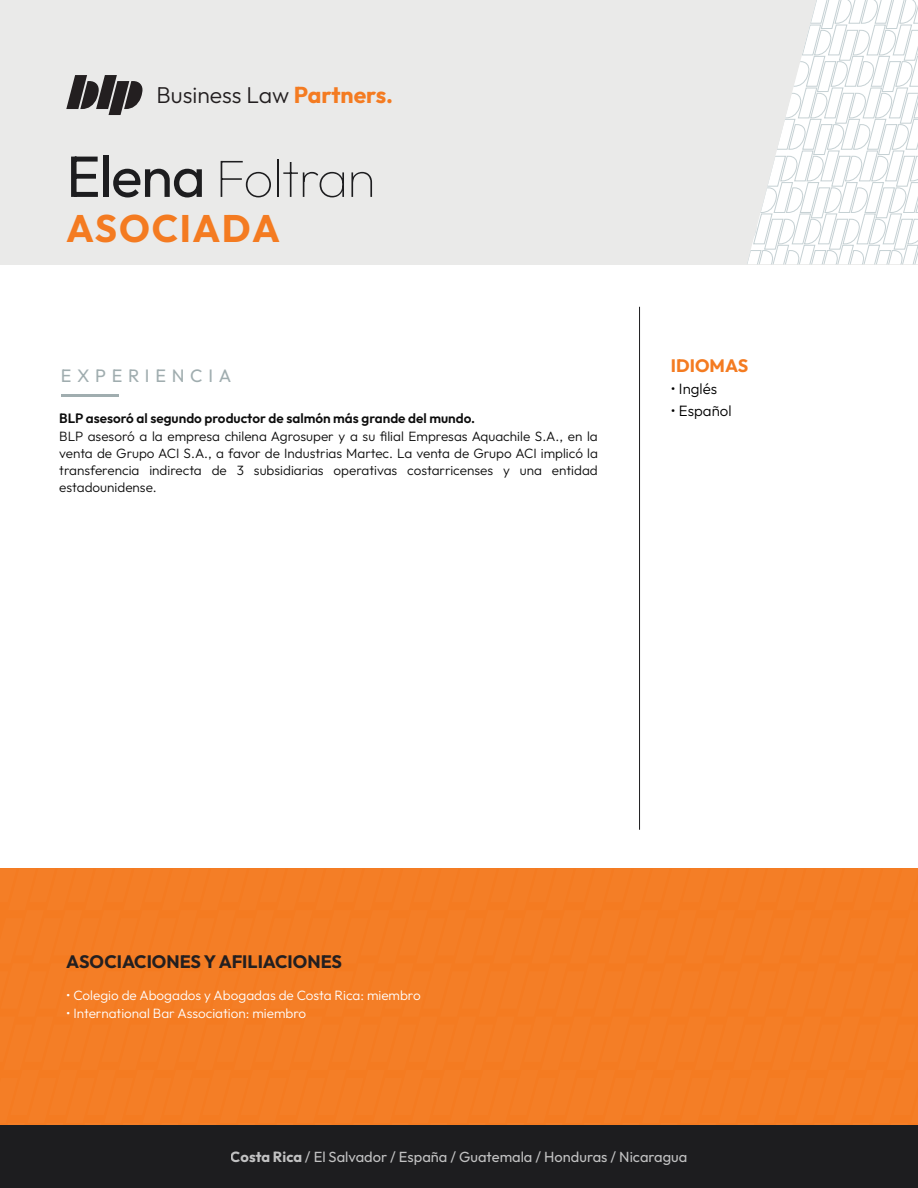
<style>
.page{position:relative;width:918px;height:1188px;background:#fff}
.page>*{position:absolute;margin:0;border:0;box-sizing:border-box;transform-origin:0 0}
.t1{font:100 53.25px "Outfit";letter-spacing:-.02em;color:#1d1d1f}
.t2{font:700 38.25px "Outfit";letter-spacing:.04em;color:#f47b21}
.t3{font:300 22.95px "Outfit";color:#231f20}
.t4{font:700 18px "Outfit";color:#231f20}
.t5{font:18px "Outfit";letter-spacing:.32em;color:#a0adaf}
.t6{font:700 18px "Outfit";color:#f47b21}
.t7{font:300 15px "Outfit";color:#000}
.t8{font:14.7px "Outfit";color:#fff}
.t9{font:300 13.5px/17.2px "Outfit";color:#0d0d0d;text-align:justify}
.t10{font:300 13.5px "Outfit";color:#fff}
.t11{font:600 13.5px "Outfit";color:#0d0d0d}
.s1{font-weight:700;color:#f47b21}
.s2{font-weight:400;font-size:58.05px}
.s3{font-weight:700}
</style>
<div class="page">
<hr style="left:61px;top:394px;width:57px;height:2px;background:#a0adaf">
<div style="left:0;top:869px;width:918px;height:256px;background:#f47e26"></div>
<div style="left:0;top:0;width:918px;height:264px;background:#eaeae9"></div>
<svg style="left:66px;top:75px;width:77px;height:40px"></svg>
<svg style="left:747px;top:0;width:171px;height:264px"></svg>
<div style="left:0;top:1125px;width:918px;height:63px;background:#1d1d1f"></div>
<hr style="left:639px;top:307px;width:1px;height:523px;background:#1d1d1f">
<h3 class="t3" style="left:157px;top:81px;width:238px">Business Law <span class="s1">Partners.</span></h3>
<h1 class="t1" style="left:66px;top:147px;width:311px"><span class="s2">Elena</span> Foltran</h1>
<h2 class="t2" style="left:66px;top:203px;width:215px">ASOCIADA</h2>
<h3 class="t5" style="left:61px;top:364px;width:172px">EXPERIENCIA</h3>
<p class="t11" style="left:59px;top:410px;width:418px">BLP asesoró al segundo productor de salmón más grande del mundo.</p>
<p class="t9" style="left:59px;top:428px;width:540px">BLP asesoró a la empresa chilena Agrosuper y a su filial Empresas Aquachile S.A., en la venta de Grupo ACI S.A., a favor de Industrias Martec. La venta de Grupo ACI implicó la transferencia indirecta de 3 subsidiarias operativas costarricenses y una entidad estadounidense.</p>
<h3 class="t6" style="left:671px;top:354px;width:79px">IDIOMAS</h3>
<p class="t7" style="left:671px;top:379px;width:48px">• Inglés</p>
<p class="t7" style="left:671px;top:401px;width:62px">• Español</p>
<h3 class="t4" style="left:66px;top:950px;width:277px">ASOCIACIONES Y AFILIACIONES</h3>
<p class="t10" style="left:66px;top:987px;width:356px">• Colegio de Abogados y Abogadas de Costa Rica: miembro</p>
<p class="t10" style="left:66px;top:1005px;width:241px">• International Bar Association: miembro</p>
<p class="t8" style="left:231px;top:1148px;width:458px"><span class="s3">Costa Rica</span> / El Salvador / España / Guatemala / Honduras / Nicaragua</p>
</div>
